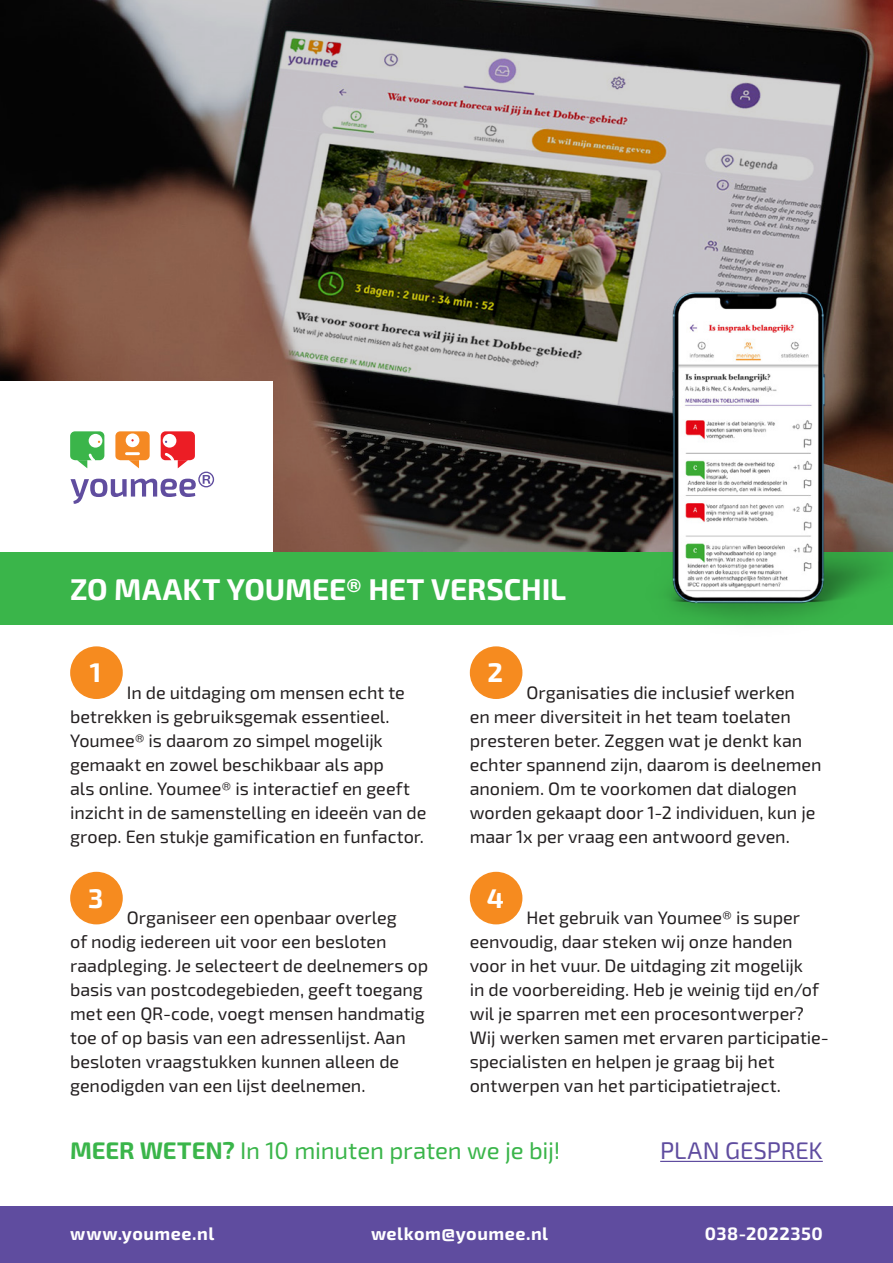
<style>
.page{position:relative;width:893px;height:1263px;background:#fff}
.page>*{position:absolute;margin:0;border:0;box-sizing:border-box;transform-origin:0 0}
.t1{font:700 30px "Exo 2";letter-spacing:-.005em;color:#fff}
.t2{font:700 27px "Exo 2";color:#fff}
.t3{font:24px "Exo 2";letter-spacing:-.01em;color:#3ab54a}
.t4{font:24px "Exo 2";letter-spacing:-.005em;color:#5f4c9f}
.t5{font:18px/24px "Exo 2";letter-spacing:-.005em;color:#231f20}
.t6{font:700 18px "Exo 2";letter-spacing:.025em;color:#fff}
.s1{font-weight:700}
</style>
<div class="page">
<div style="left:0;top:1207px;width:893px;height:56px;background:#5f4c9f"></div>
<hr style="left:660px;top:1161px;width:163px;height:1px;background:#5f4c9f">
<div style="left:70px;top:646px;width:53px;height:53px;background:#f68b1f;border-radius:50%"></div>
<div style="left:70px;top:872px;width:53px;height:52px;background:#f68b1f;border-radius:50%"></div>
<div style="left:470px;top:872px;width:52px;height:52px;background:#f68b1f;border-radius:50%"></div>
<div style="left:470px;top:646px;width:52px;height:53px;background:#f68b1f;border-radius:50%"></div>
<img style="left:0;top:0;width:893px;height:552px">
<div style="left:0;top:381px;width:272px;height:173px;background:#fff"></div>
<div style="left:70px;top:431px;width:34px;height:29px;background:#3bb54a;border-radius:5px"></div>
<div style="left:89px;top:434px;width:13px;height:14px;background:#fff;border-radius:50%"></div>
<div style="left:161px;top:431px;width:34px;height:29px;background:#ec1d25;border-radius:5px"></div>
<div style="left:163px;top:434px;width:13px;height:14px;background:#fff;border-radius:50%"></div>
<div style="left:115px;top:431px;width:35px;height:29px;background:#f58923;border-radius:5px"></div>
<div style="left:126px;top:433px;width:13px;height:14px;background:#fff;border-radius:50%"></div>
<svg style="left:70px;top:450px;width:144px;height:54px"></svg>
<div style="left:0;top:552px;width:893px;height:72px;background:#3ab54a"></div>
<img style="left:571px;top:276px;width:322px;height:349px">
<p class="t1" style="left:70px;top:571px;width:497px">ZO MAAKT YOUMEE® HET VERSCHIL</p>
<p class="t2" style="left:90px;top:656px;width:13px">1</p>
<p class="t5" style="left:70px;top:681px;width:358px;text-indent:57px">In de uitdaging om mensen echt te betrekken is gebruiksgemak essentieel.<br>Youmee® is daarom zo simpel mogelijk gemaakt en zowel beschikbaar als app<br>als online. Youmee® is interactief en geeft inzicht in de samenstelling en ideeën van de groep. Een stukje gamification en funfactor.</p>
<p class="t2" style="left:88px;top:882px;width:17px">3</p>
<p class="t5" style="left:70px;top:906px;width:360px;text-indent:57px">Organiseer een openbaar overleg<br>of nodig iedereen uit voor een besloten raadpleging. Je selecteert de deelnemers op basis van postcodegebieden, geeft toegang met een QR-code, voegt mensen handmatig toe of op basis van een adressenlijst. Aan besloten vraagstukken kunnen alleen de genodigden van een lijst deelnemen.</p>
<p class="t2" style="left:487px;top:656px;width:17px">2</p>
<p class="t5" style="left:470px;top:681px;width:353px;text-indent:57px">Organisaties die inclusief werken<br>en meer diversiteit in het team toelaten presteren beter. Zeggen wat je denkt kan echter spannend zijn, daarom is deelnemen anoniem. Om te voorkomen dat dialogen worden gekaapt door 1-2 individuen, kun je maar 1x per vraag een antwoord geven.</p>
<p class="t2" style="left:487px;top:882px;width:19px">4</p>
<p class="t5" style="left:470px;top:906px;width:361px;text-indent:57px">Het gebruik van Youmee® is super eenvoudig, daar steken wij onze handen voor in het vuur. De uitdaging zit mogelijk<br>in de voorbereiding. Heb je weinig tijd en/of wil je sparren met een procesontwerper?<br>Wij werken samen met ervaren participatie&shy;specialisten en helpen je graag bij het ontwerpen van het participatietraject.</p>
<p class="t3" style="left:70px;top:1136px;width:492px"><span class="s1">MEER WETEN?</span> In 10 minuten praten we je bij!</p>
<p class="t4" style="left:660px;top:1136px;width:164px">PLAN GESPREK</p>
<p class="t6" style="left:70px;top:1222px;width:146px">www.youmee.nl</p>
<p class="t6" style="left:371px;top:1222px;width:179px">welkom@youmee.nl</p>
<p class="t6" style="left:705px;top:1222px;width:119px">038-2022350</p>
</div>
